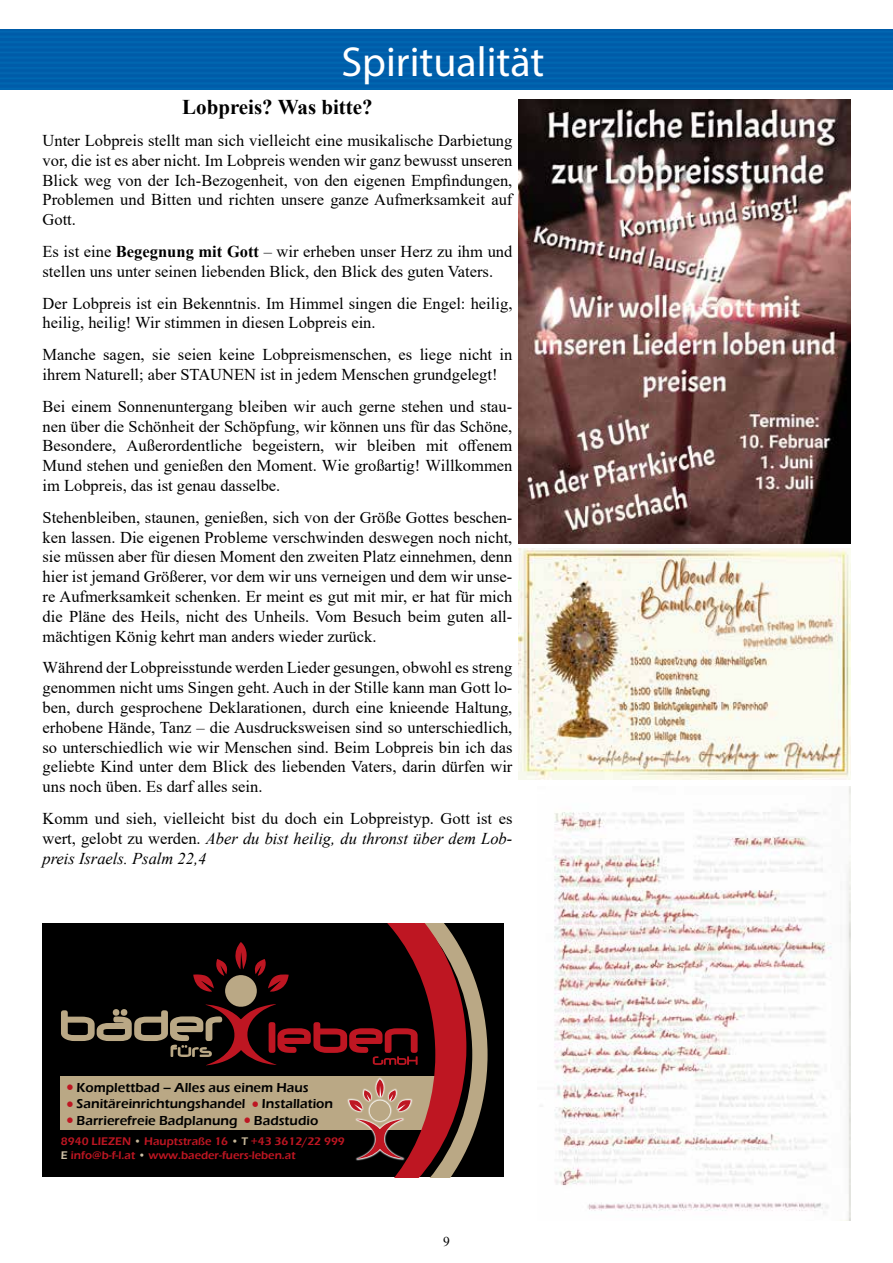
<style>
.page{position:relative;width:893px;height:1263px;background:#fff}
.page>*{position:absolute;margin:0;border:0;box-sizing:border-box;transform-origin:0 0}
.t1{font:42px "Myriad Pro";color:#fff}
.t2{font:700 21px "Times New Roman";color:#000}
.t3{font:16.5px/19.8px "Times New Roman";color:#000;text-align:justify}
.t4{font:600 13.5px "Eras ITC";color:#000}
.t5{font:13.5px "Times New Roman";color:#000}
.t6{font:600 11.4px/14px "Eras ITC";color:#be1622}
.s1{font-weight:700}
.s2{font-style:italic}
.s3{font-size:19.65px;color:#be1622}
.s4{color:#c5b698}
.s5{color:#cec1a7}
</style>
<div class="page">
<div style="left:0;top:30px;width:893px;height:59px;background:#005fab"></div>
<div style="left:43px;top:923px;width:461px;height:254px;background:#000"></div>
<svg style="left:466px;top:959px;width:22px;height:192px;fill:#baa885"></svg>
<svg style="left:61px;top:923px;width:405px;height:254px"></svg>
<img style="left:519px;top:100px;width:331px;height:443px">
<img style="left:519px;top:549px;width:331px;height:231px">
<img style="left:540px;top:787px;width:310px;height:433px">
<h1 class="t1" style="left:341px;top:36px;width:205px">Spiritualität</h1>
<p class="t2" style="left:182px;top:92px;width:192px">Lobpreis? Was bitte?</p>
<p class="t3" style="left:43px;top:130px;width:471px">Unter Lobpreis stellt man sich vielleicht eine musikalische Darbietung vor, die ist es aber nicht. Im Lobpreis wenden wir ganz bewusst unseren Blick weg von der Ich-Bezogenheit, von den eigenen Empfindungen, Problemen und Bitten und richten unsere ganze Aufmerksamkeit auf Gott.</p>
<p class="t3" style="left:43px;top:241px;width:471px">Es ist eine <span class="s1">Begegnung mit Gott</span> – wir erheben unser Herz zu ihm und stellen uns unter seinen liebenden Blick, den Blick des guten Vaters.</p>
<p class="t3" style="left:43px;top:293px;width:471px">Der Lobpreis ist ein Bekenntnis. Im Himmel singen die Engel: heilig, heilig, heilig! Wir stimmen in diesen Lobpreis ein.</p>
<p class="t3" style="left:43px;top:344px;width:471px">Manche sagen, sie seien keine Lobpreismenschen, es liege nicht in ihrem Naturell; aber STAUNEN ist in jedem Menschen grundgelegt!</p>
<p class="t3" style="left:43px;top:396px;width:471px">Bei einem Sonnenuntergang bleiben wir auch gerne stehen und stau&shy;nen über die Schönheit der Schöpfung, wir können uns für das Schöne, Besondere, Außerordentliche begeistern, wir bleiben mit offenem Mund stehen und genießen den Moment. Wie großartig! Willkommen im Lobpreis, das ist genau dasselbe.</p>
<p class="t3" style="left:43px;top:507px;width:471px">Stehenbleiben, staunen, genießen, sich von der Größe Gottes beschen&shy;ken lassen. Die eigenen Probleme verschwinden deswegen noch nicht, sie müssen aber für diesen Moment den zweiten Platz einnehmen, denn hier ist jemand Größerer, vor dem wir uns verneigen und dem wir unse&shy;re Aufmerksamkeit schenken. Er meint es gut mit mir, er hat für mich die Pläne des Heils, nicht des Unheils. Vom Besuch beim guten all&shy;mächtigen König kehrt man anders wieder zurück.</p>
<p class="t3" style="left:43px;top:657px;width:471px">Während der Lobpreisstunde werden Lieder gesungen, obwohl es streng genommen nicht ums Singen geht. Auch in der Stille kann man Gott lo&shy;ben, durch gesprochene Deklarationen, durch eine knieende Haltung, erhobene Hände, Tanz – die Ausdrucksweisen sind so unterschiedlich, so unterschiedlich wie wir Menschen sind. Beim Lobpreis bin ich das geliebte Kind unter dem Blick des liebenden Vaters, darin dürfen wir uns noch üben. Es darf alles sein.</p>
<p class="t3" style="left:43px;top:808px;width:471px">Komm und sieh, vielleicht bist du doch ein Lobpreistyp. Gott ist es wert, gelobt zu werden. <span class="s2">Aber du bist heilig, du thronst über dem Lob&shy;preis Israels. Psalm 22,4</span></p>
<p class="t4" style="left:64px;top:1079px;width:247px"><span class="s3">•</span>Komplettbad – Alles aus einem Haus</p>
<p class="t4" style="left:64px;top:1096px;width:271px"><span class="s3">•</span>Sanitäreinrichtungshandel <span class="s3">•</span>Installation</p>
<p class="t4" style="left:64px;top:1112px;width:256px"><span class="s3">•</span>Barrierefreie Badplanung <span class="s3">•</span>Badstudio</p>
<p class="t6" style="left:61px;top:1134px;width:285px">8940 LIEZEN <span class="s4">•</span> Hauptstraße 16 <span class="s4">• T</span> +43 3612/22 999<br><span class="s5">E</span> info@b-f-l.at <span class="s5">•</span> www.baeder-fuers-leben.at</p>
<p class="t5" style="left:443px;top:1232px;width:8px">9</p>
</div>
